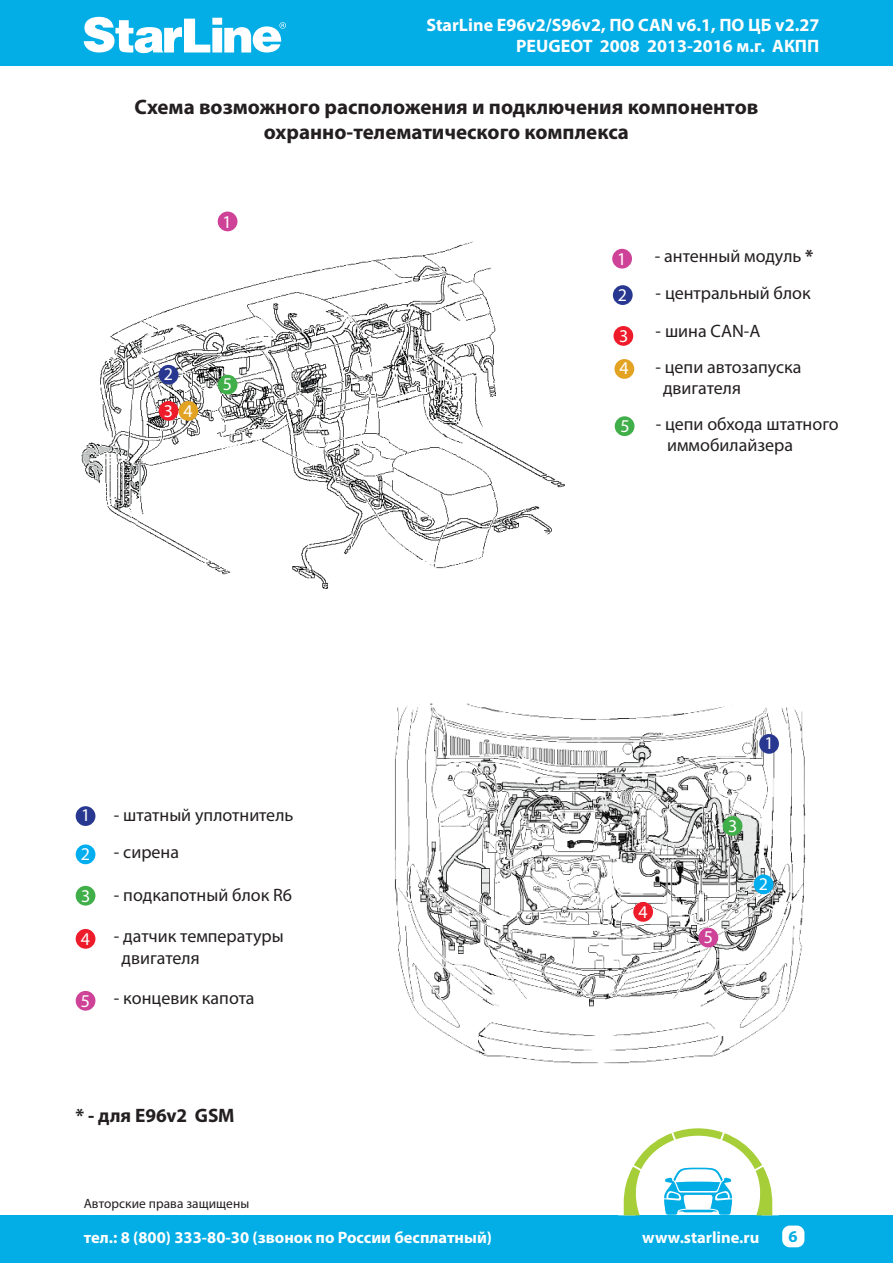
<style>
.page{position:relative;width:893px;height:1263px;background:#fff}
.page>*{position:absolute;margin:0;border:0;box-sizing:border-box;transform-origin:0 0}
.t1{font:700 21px "Myriad Pro";color:#231f20}
.текст_таблиц_заголов{font:700 19.5px "Myriad Pro";letter-spacing:-.005em;color:#231f20}
.t2{font:18px "Myriad Pro";color:#231f20}
.t3{font:700 18px/21.6px "Myriad Pro";color:#fff;text-align:right}
.t4{font:18px "Myriad Pro";color:#fff}
.t5{font:700 16.5px "Myriad Pro";color:#fff}
.t6{font:700 16.5px "Myriad Pro";color:#03ade5}
.t7{font:13.5px "Myriad Pro";letter-spacing:.005em;color:#231f20}
.s1{font-weight:700}
</style>
<div class="page">
<div style="left:0;top:0;width:893px;height:65px;background:#03ade5"></div>
<svg style="left:84px;top:17px;width:202px;height:36px"></svg>
<div style="left:0;top:1215px;width:893px;height:48px;background:#03ade5"></div>
<div style="left:782px;top:1225px;width:22px;height:22px;background:#fff;border-radius:8px"></div>
<svg style="left:623px;top:1128px;width:150px;height:87px"></svg>
<img style="left:394px;top:703px;width:412px;height:361px">
<img style="left:81px;top:225px;width:484px;height:364px">
<div style="left:159px;top:365px;width:19px;height:20px;background:#283890;border-radius:50%"></div>
<div style="left:76px;top:844px;width:19px;height:20px;background:#00aeef;border-radius:50%"></div>
<div style="left:76px;top:886px;width:19px;height:19px;background:#40ae49;border-radius:50%"></div>
<div style="left:76px;top:929px;width:19px;height:20px;background:#ee1b2a;border-radius:50%"></div>
<div style="left:178px;top:401px;width:20px;height:20px;background:#e2a323;border-radius:50%"></div>
<div style="left:76px;top:806px;width:19px;height:20px;background:#283890;border-radius:50%"></div>
<div style="left:218px;top:375px;width:19px;height:19px;background:#40ae49;border-radius:50%"></div>
<div style="left:76px;top:991px;width:19px;height:20px;background:#ce4398;border-radius:50%"></div>
<div style="left:754px;top:874px;width:19px;height:20px;background:#00aeef;border-radius:50%"></div>
<div style="left:723px;top:816px;width:19px;height:20px;background:#40ae49;border-radius:50%"></div>
<div style="left:633px;top:902px;width:20px;height:20px;background:#ee1b2a;border-radius:50%"></div>
<div style="left:759px;top:734px;width:20px;height:20px;background:#283890;border-radius:50%"></div>
<div style="left:698px;top:928px;width:20px;height:19px;background:#ce4398;border-radius:50%"></div>
<div style="left:159px;top:401px;width:19px;height:20px;background:#ee1b2a;border-radius:50%"></div>
<div style="left:615px;top:416px;width:19px;height:20px;background:#40ae49;border-radius:50%"></div>
<div style="left:614px;top:359px;width:20px;height:20px;background:#e2a323;border-radius:50%"></div>
<div style="left:612px;top:249px;width:20px;height:20px;background:#ce4398;border-radius:50%"></div>
<div style="left:613px;top:285px;width:20px;height:20px;background:#283890;border-radius:50%"></div>
<div style="left:613px;top:326px;width:20px;height:20px;background:#ee1b2a;border-radius:50%"></div>
<div style="left:218px;top:212px;width:19px;height:19px;background:#ce4398;border-radius:50%"></div>
<p class="t3" style="left:426px;top:13px;width:394px">StarLine E96v2/S96v2, ПО CAN v6.1, ПО ЦБ v2.27<br>PEUGEOT 2008 2013-2016 м.г. AКПП</p>
<p class="t1" style="left:135px;top:93px;width:625px">Схема возможного расположения и подключения компонентов</p>
<p class="t1" style="left:264px;top:118px;width:367px">охранно-телематического комплекса</p>
<p class="t4" style="left:223px;top:210px;width:11px">1</p>
<p class="t4" style="left:164px;top:363px;width:11px">2</p>
<p class="t4" style="left:164px;top:400px;width:11px">3</p>
<p class="t4" style="left:184px;top:400px;width:11px">4</p>
<p class="t4" style="left:223px;top:373px;width:11px">5</p>
<p class="t4" style="left:81px;top:804px;width:11px">1</p>
<p class="t4" style="left:81px;top:843px;width:11px">2</p>
<p class="t4" style="left:81px;top:885px;width:11px">3</p>
<p class="t4" style="left:81px;top:927px;width:11px">4</p>
<p class="t2" style="left:114px;top:804px;width:181px">- штатный уплотнитель</p>
<p class="t2" style="left:114px;top:841px;width:67px">- сирена</p>
<p class="t2" style="left:114px;top:884px;width:180px">- подкапотный блок R6</p>
<p class="t2" style="left:114px;top:925px;width:171px">- датчик температуры</p>
<p class="t2" style="left:122px;top:947px;width:80px">двигателя</p>
<p class="t4" style="left:81px;top:989px;width:11px">5</p>
<p class="t2" style="left:114px;top:987px;width:142px">- концевик капота</p>
<p class="текст_таблиц_заголов" style="left:75px;top:1102px;width:161px">* - для Е96v2 GSM</p>
<p class="t7" style="left:84px;top:1195px;width:167px">Авторские права защищены</p>
<p class="t4" style="left:617px;top:248px;width:11px">1</p>
<p class="t4" style="left:618px;top:284px;width:11px">2</p>
<p class="t4" style="left:619px;top:325px;width:11px">3</p>
<p class="t2" style="left:655px;top:245px;width:160px">- антенный модуль <span class="s1">*</span></p>
<p class="t2" style="left:656px;top:282px;width:157px">- центральный блок</p>
<p class="t2" style="left:656px;top:320px;width:106px">- шина CAN-A</p>
<p class="t4" style="left:620px;top:357px;width:11px">4</p>
<p class="t2" style="left:655px;top:355px;width:148px">- цепи автозапуска</p>
<p class="t2" style="left:663px;top:377px;width:80px">двигателя</p>
<p class="t4" style="left:620px;top:415px;width:11px">5</p>
<p class="t2" style="left:656px;top:413px;width:185px">- цепи обхода штатного</p>
<p class="t2" style="left:667px;top:434px;width:127px">иммобилайзера</p>
<p class="t4" style="left:638px;top:900px;width:11px">4</p>
<p class="t4" style="left:765px;top:732px;width:11px">1</p>
<p class="t4" style="left:728px;top:815px;width:11px">3</p>
<p class="t4" style="left:704px;top:926px;width:11px">5</p>
<p class="t4" style="left:759px;top:873px;width:11px">2</p>
<p class="t5" style="left:84px;top:1226px;width:410px">тел.: 8 (800) 333-80-30 (звонок по России бесплатный)</p>
<p class="t5" style="left:642px;top:1226px;width:119px">www.starline.ru</p>
<p class="t6" style="left:789px;top:1226px;width:11px">6</p>
</div>
